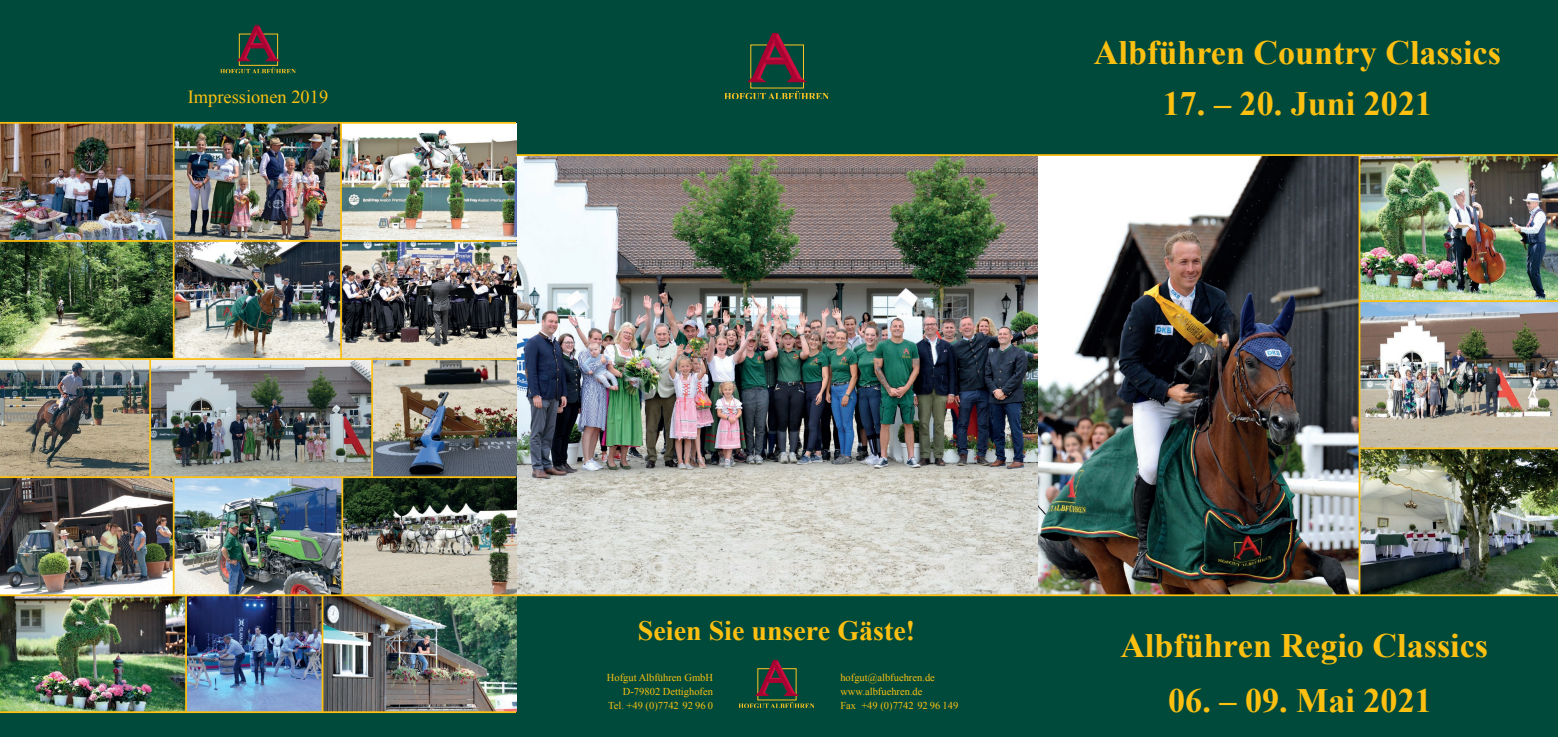
<style>
.page{position:relative;width:1558px;height:737px;background:#fff}
.page>*{position:absolute;margin:0;border:0;box-sizing:border-box;transform-origin:0 0}
.t1{font:700 34.12px "Times New Roman";color:#fdc011}
.t2{font:700 28px "Times New Roman";color:#fdc011}
.t3{font:18.38px "Times New Roman";color:#fdc011}
.t4{font:10.5px/14px "Times New Roman";color:#fdc011;text-align:right}
</style>
<div class="page">
<div style="left:516px;top:0;width:1042px;height:155px;background:#004a3b"></div>
<img style="left:1037px;top:156px;width:321px;height:438px">
<img style="left:516px;top:156px;width:521px;height:438px">
<div style="left:516px;top:595px;width:1042px;height:142px;background:#004a3b"></div>
<img style="left:1360px;top:156px;width:198px;height:438px">
<img style="left:0;top:124px;width:516px;height:587px">
<hr style="left:516px;top:154px;width:1042px;height:2px;background:#fdc011">
<div style="left:0;top:0;width:518px;height:123px;background:#004a3b"></div>
<svg style="left:748px;top:34px;width:58px;height:48px"></svg>
<svg style="left:726px;top:91px;width:101px;height:7px"></svg>
<div style="left:724px;top:32px;width:105px;height:68px;border:1px solid #004a3b"></div>
<div style="left:0;top:712px;width:518px;height:25px;background:#004a3b"></div>
<hr style="left:0;top:711px;width:516px;height:2px;background:#fdc011">
<div style="left:239px;top:34px;width:39px;height:32px;border:1px solid #fec422"></div>
<svg style="left:238px;top:27px;width:41px;height:34px"></svg>
<svg style="left:222px;top:68px;width:72px;height:4px"></svg>
<div style="left:220px;top:25px;width:76px;height:49px;border:1px solid #004a3b"></div>
<hr style="left:0;top:240px;width:516px;height:2px;background:#fdc011">
<hr style="left:0;top:358px;width:516px;height:2px;background:#fdc011">
<hr style="left:0;top:476px;width:516px;height:2px;background:#fdc011">
<hr style="left:0;top:594px;width:516px;height:2px;background:#fdc011">
<svg style="left:756px;top:661px;width:42px;height:34px"></svg>
<svg style="left:740px;top:702px;width:73px;height:4px"></svg>
<div style="left:738px;top:659px;width:77px;height:49px;border:1px solid #004a3b"></div>
<hr style="left:173px;top:122px;width:1px;height:237px;background:#fdc011">
<hr style="left:149px;top:358px;width:2px;height:119px;background:#fdc011">
<hr style="left:371px;top:359px;width:2px;height:118px;background:#fdc011">
<hr style="left:341px;top:477px;width:2px;height:119px;background:#fdc011">
<hr style="left:173px;top:476px;width:1px;height:119px;background:#fdc011">
<hr style="left:185px;top:595px;width:2px;height:118px;background:#fdc011">
<hr style="left:322px;top:595px;width:1px;height:118px;background:#fdc011">
<hr style="left:340px;top:123px;width:2px;height:237px;background:#fdc011">
<hr style="left:516px;top:594px;width:1042px;height:2px;background:#fdc011">
<hr style="left:1359px;top:447px;width:199px;height:2px;background:#fdc011">
<hr style="left:1359px;top:300px;width:199px;height:2px;background:#fdc011">
<hr style="left:1358px;top:155px;width:2px;height:439px;background:#fdc011">
<hr style="left:0;top:122px;width:516px;height:2px;background:#fdc011">
<h3 class="t3" style="left:188px;top:85px;width:142px">Impressionen 2019</h3>
<h1 class="t1" style="left:1094px;top:29px;width:409px">Albführen Country Classics</h1>
<h1 class="t1" style="left:1163px;top:80px;width:271px">17. – 20. Juni 2021</h1>
<h2 class="t2" style="left:638px;top:611px;width:279px">Seien Sie unsere Gäste!</h2>
<p class="t4" style="left:607px;top:670px;width:108px">Hofgut Albführen GmbH<br>D-79802 Dettighofen<br>Tel. +49 (0)7742 92 96 0</p>
<p class="t4" style="left:840px;top:670px;width:119px;text-align:left">hofgut@albfuehren.de www.albfuehren.de<br>Fax +49 (0)7742 92 96 149</p>
<h1 class="t1" style="left:1120px;top:621px;width:369px">Albführen Regio Classics</h1>
<h1 class="t1" style="left:1168px;top:677px;width:265px">06. – 09. Mai 2021</h1>
</div>
